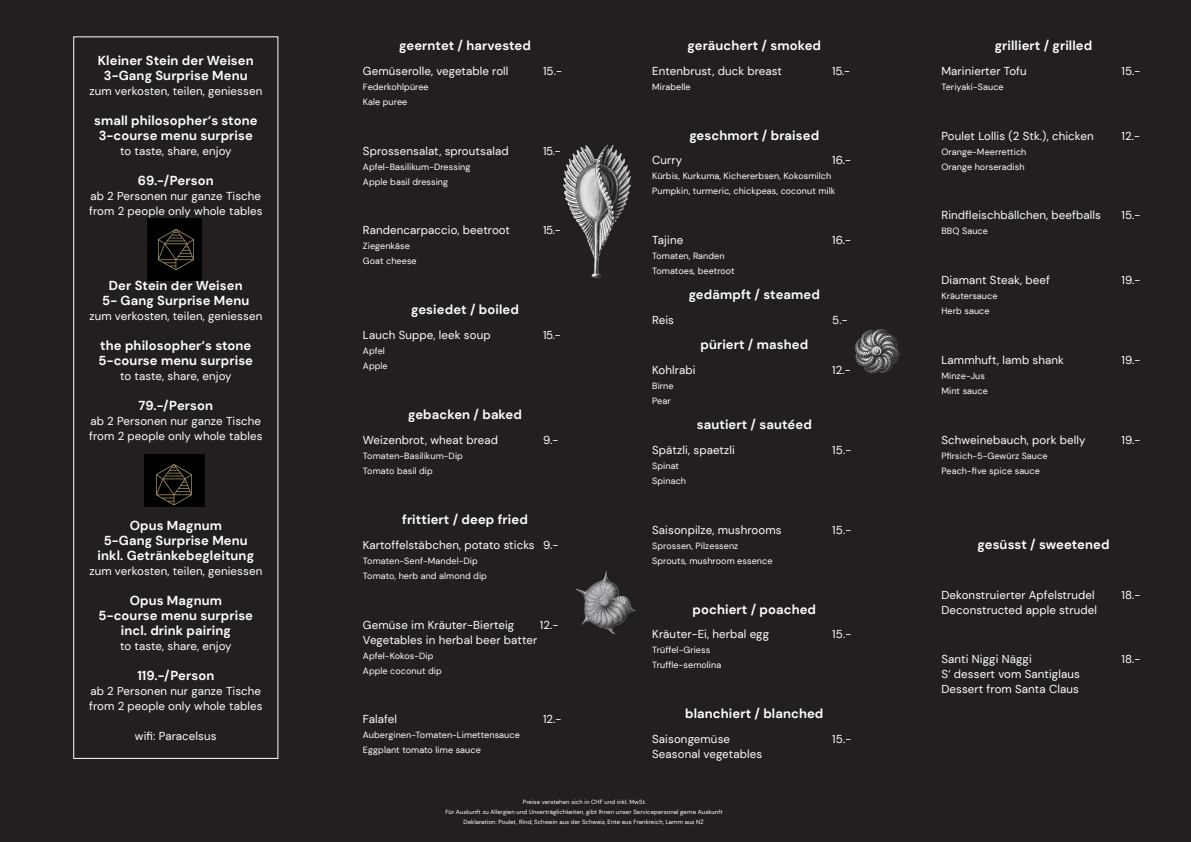
<style>
.page{position:relative;width:1191px;height:842px;background:#231f20}
.page>*{position:absolute;margin:0;border:0;box-sizing:border-box;transform-origin:0 0}
.t1{font:700 13px "DM Sans";letter-spacing:.01em;color:#fff}
.t2{font:11.5px/15px "DM Sans";letter-spacing:.01em;color:#fff}
.t3{font:9px/15px "DM Sans";letter-spacing:.01em;color:#fff}
.t4{font:6px "DM Sans";letter-spacing:.01em;color:#fff}
</style>
<div class="page">
<div style="left:73px;top:36px;width:205px;height:723px;border:1px solid #fff"></div>
<img style="left:144px;top:454px;width:61px;height:53px">
<img style="left:147px;top:218px;width:54px;height:62px">
<img style="left:854px;top:329px;width:46px;height:44px">
<img style="left:563px;top:144px;width:68px;height:134px">
<img style="left:575px;top:571px;width:61px;height:63px">
<p class="t1" style="left:98px;top:52px;width:157px">Kleiner Stein der Weisen</p>
<p class="t1" style="left:104px;top:67px;width:145px">3-Gang Surprise Menu</p>
<p class="t2" style="left:89px;top:83px;width:174px">zum verkosten, teilen, geniessen</p>
<p class="t1" style="left:94px;top:112px;width:165px">small philosopher‘s stone</p>
<p class="t1" style="left:99px;top:127px;width:156px">3-course menu surprise</p>
<p class="t2" style="left:120px;top:143px;width:113px">to taste, share, enjoy</p>
<p class="t1" style="left:138px;top:172px;width:77px">69.-/Person</p>
<p class="t2" style="left:90px;top:188px;width:172px">ab 2 Personen nur ganze Tische</p>
<p class="t2" style="left:89px;top:203px;width:175px">from 2 people only whole tables</p>
<p class="t1" style="left:109px;top:277px;width:135px">Der Stein der Weisen</p>
<p class="t1" style="left:102px;top:292px;width:149px">5- Gang Surprise Menu</p>
<p class="t2" style="left:89px;top:308px;width:174px">zum verkosten, teilen, geniessen</p>
<p class="t1" style="left:100px;top:337px;width:153px">the philosopher‘s stone</p>
<p class="t1" style="left:99px;top:352px;width:156px">5-course menu surprise</p>
<p class="t2" style="left:120px;top:368px;width:113px">to taste, share, enjoy</p>
<p class="t1" style="left:138px;top:397px;width:76px">79.-/Person</p>
<p class="t2" style="left:90px;top:413px;width:172px">ab 2 Personen nur ganze Tische</p>
<p class="t2" style="left:89px;top:428px;width:175px">from 2 people only whole tables</p>
<p class="t1" style="left:130px;top:517px;width:94px">Opus Magnum</p>
<p class="t1" style="left:104px;top:532px;width:145px">5-Gang Surprise Menu</p>
<p class="t1" style="left:98px;top:547px;width:158px">inkl. Getränkebegleitung</p>
<p class="t2" style="left:89px;top:563px;width:174px">zum verkosten, teilen, geniessen</p>
<p class="t1" style="left:130px;top:592px;width:94px">Opus Magnum</p>
<p class="t1" style="left:99px;top:607px;width:156px">5-course menu surprise</p>
<p class="t1" style="left:121px;top:622px;width:111px">incl. drink pairing</p>
<p class="t2" style="left:120px;top:638px;width:113px">to taste, share, enjoy</p>
<p class="t1" style="left:137px;top:667px;width:78px">119.-/Person</p>
<p class="t2" style="left:90px;top:683px;width:172px">ab 2 Personen nur ganze Tische</p>
<p class="t2" style="left:89px;top:698px;width:175px">from 2 people only whole tables</p>
<p class="t2" style="left:135px;top:728px;width:83px">wifi: Paracelsus</p>
<p class="t1" style="left:399px;top:37px;width:133px">geerntet / harvested</p>
<p class="t2" style="left:363px;top:63px;width:147px">Gemüserolle, vegetable roll</p>
<p class="t2" style="left:543px;top:63px;width:20px">15.-</p>
<p class="t3" style="left:363px;top:79px;width:67px">Federkohlpüree<br>Kale puree</p>
<p class="t2" style="left:363px;top:143px;width:147px">Sprossensalat, sproutsalad</p>
<p class="t2" style="left:543px;top:143px;width:19px">15.-</p>
<p class="t3" style="left:363px;top:159px;width:109px">Apfel-Basilikum-Dressing<br>Apple basil dressing</p>
<p class="t2" style="left:363px;top:223px;width:149px">Randencarpaccio, beetroot</p>
<p class="t2" style="left:543px;top:223px;width:19px">15.-</p>
<p class="t3" style="left:363px;top:239px;width:55px">Ziegenkäse<br>Goat cheese</p>
<p class="t1" style="left:411px;top:302px;width:109px">gesiedet / boiled</p>
<p class="t2" style="left:363px;top:328px;width:129px">Lauch Suppe, leek soup</p>
<p class="t2" style="left:543px;top:328px;width:19px">15.-</p>
<p class="t3" style="left:363px;top:343px;width:26px">Apfel<br>Apple</p>
<p class="t1" style="left:408px;top:406px;width:115px">gebacken / baked</p>
<p class="t2" style="left:363px;top:432px;width:137px">Weizenbrot, wheat bread</p>
<p class="t2" style="left:543px;top:432px;width:17px">9.-</p>
<p class="t3" style="left:363px;top:448px;width:101px">Tomaten-Basilikum-Dip<br>Tomato basil dip</p>
<p class="t1" style="left:402px;top:511px;width:127px">frittiert / deep fried</p>
<p class="t2" style="left:363px;top:537px;width:197px">Kartoffelstäbchen, potato sticks 9.-</p>
<p class="t3" style="left:363px;top:553px;width:125px">Tomaten-Senf-Mandel-Dip<br>Tomato, herb and almond dip</p>
<p class="t2" style="left:363px;top:617px;width:153px">Gemüse im Kräuter-Bierteig</p>
<p class="t2" style="left:540px;top:617px;width:20px">12.-</p>
<p class="t2" style="left:363px;top:632px;width:176px">Vegetables in herbal beer batter</p>
<p class="t3" style="left:363px;top:648px;width:80px">Apfel-Kokos-Dip<br>Apple coconut dip</p>
<p class="t2" style="left:363px;top:712px;width:36px">Falafel</p>
<p class="t2" style="left:543px;top:712px;width:20px">12.-</p>
<p class="t3" style="left:363px;top:728px;width:158px">Auberginen-Tomaten-Limettensauce<br>Eggplant tomato lime sauce</p>
<p class="t1" style="left:687px;top:37px;width:135px">geräuchert / smoked</p>
<p class="t2" style="left:652px;top:63px;width:131px">Entenbrust, duck breast</p>
<p class="t2" style="left:832px;top:63px;width:19px">15.-</p>
<p class="t3" style="left:652px;top:79px;width:40px">Mirabelle</p>
<p class="t1" style="left:689px;top:127px;width:131px">geschmort / braised</p>
<p class="t2" style="left:652px;top:153px;width:32px">Curry</p>
<p class="t2" style="left:832px;top:153px;width:20px">16.-</p>
<p class="t3" style="left:652px;top:169px;width:185px">Kürbis, Kurkuma, Kichererbsen, Kokosmilch<br>Pumpkin, turmeric, chickpeas, coconut milk</p>
<p class="t2" style="left:652px;top:233px;width:33px">Tajine</p>
<p class="t2" style="left:832px;top:233px;width:20px">16.-</p>
<p class="t3" style="left:652px;top:249px;width:84px">Tomaten, Randen<br>Tomatoes, beetroot</p>
<p class="t1" style="left:688px;top:287px;width:133px">gedämpft / steamed</p>
<p class="t2" style="left:652px;top:313px;width:23px">Reis</p>
<p class="t2" style="left:832px;top:313px;width:17px">5.-</p>
<p class="t1" style="left:700px;top:336px;width:109px">püriert / mashed</p>
<p class="t2" style="left:652px;top:362px;width:45px">Kohlrabi</p>
<p class="t2" style="left:832px;top:362px;width:20px">12.-</p>
<p class="t3" style="left:652px;top:378px;width:23px">Birne<br>Pear</p>
<p class="t1" style="left:697px;top:416px;width:116px">sautiert / sautéed</p>
<p class="t2" style="left:652px;top:442px;width:84px">Spätzli, spaetzli</p>
<p class="t2" style="left:832px;top:442px;width:20px">15.-</p>
<p class="t3" style="left:652px;top:458px;width:35px">Spinat<br>Spinach</p>
<p class="t2" style="left:652px;top:522px;width:131px">Saisonpilze, mushrooms</p>
<p class="t2" style="left:832px;top:522px;width:20px">15.-</p>
<p class="t3" style="left:652px;top:538px;width:122px">Sprossen, Pilzessenz<br>Sprouts, mushroom essence</p>
<p class="t1" style="left:692px;top:601px;width:125px">pochiert / poached</p>
<p class="t2" style="left:652px;top:627px;width:118px">Kräuter-Ei, herbal egg</p>
<p class="t2" style="left:832px;top:627px;width:20px">15.-</p>
<p class="t3" style="left:652px;top:643px;width:71px">Trüffel-Griess<br>Truffle-semolina</p>
<p class="t1" style="left:685px;top:706px;width:140px">blanchiert / blanched</p>
<p class="t2" style="left:652px;top:732px;width:79px">Saisongemüse</p>
<p class="t2" style="left:832px;top:732px;width:20px">15.-</p>
<p class="t2" style="left:652px;top:747px;width:111px">Seasonal vegetables</p>
<p class="t4" style="left:523px;top:798px;width:125px">Preise verstehen sich in CHF und inkl. MwSt.</p>
<p class="t4" style="left:445px;top:808px;width:279px">Für Auskunft zu Allergien und Unverträglichkeiten, gibt Ihnen unser Servicepersonal gerne Auskunft</p>
<p class="t4" style="left:463px;top:818px;width:242px">Deklaration: Poulet, Rind, Schwein aus der Schweiz, Ente aus Frankreich, Lamm aus NZ</p>
<p class="t1" style="left:994px;top:37px;width:99px">grilliert / grilled</p>
<p class="t2" style="left:941px;top:63px;width:87px">Marinierter Tofu</p>
<p class="t2" style="left:1121px;top:63px;width:20px">15.-</p>
<p class="t3" style="left:941px;top:79px;width:64px">Teriyaki-Sauce</p>
<p class="t2" style="left:941px;top:128px;width:154px">Poulet Lollis (2 Stk.), chicken</p>
<p class="t2" style="left:1121px;top:128px;width:20px">12.-</p>
<p class="t3" style="left:941px;top:144px;width:86px">Orange-Meerrettich<br>Orange horseradish</p>
<p class="t2" style="left:941px;top:208px;width:161px">Rindfleischbällchen, beefballs</p>
<p class="t2" style="left:1121px;top:208px;width:20px">15.-</p>
<p class="t3" style="left:941px;top:224px;width:48px">BBQ Sauce</p>
<p class="t2" style="left:941px;top:273px;width:110px">Diamant Steak, beef</p>
<p class="t2" style="left:1121px;top:273px;width:20px">19.-</p>
<p class="t3" style="left:941px;top:289px;width:58px">Kräutersauce<br>Herb sauce</p>
<p class="t2" style="left:941px;top:352px;width:124px">Lammhuft, lamb shank</p>
<p class="t2" style="left:1121px;top:352px;width:20px">19.-</p>
<p class="t3" style="left:941px;top:368px;width:48px">Minze-Jus<br>Mint sauce</p>
<p class="t2" style="left:941px;top:432px;width:145px">Schweinebauch, pork belly</p>
<p class="t2" style="left:1121px;top:432px;width:20px">19.-</p>
<p class="t3" style="left:941px;top:448px;width:108px">Pfirsich-5-Gewürz Sauce<br>Peach-five spice sauce</p>
<p class="t1" style="left:977px;top:536px;width:134px">gesüsst / sweetened</p>
<p class="t2" style="left:941px;top:587px;width:155px">Dekonstruierter Apfelstrudel</p>
<p class="t2" style="left:1121px;top:587px;width:20px">18.-</p>
<p class="t2" style="left:941px;top:602px;width:157px">Deconstructed apple strudel</p>
<p class="t2" style="left:941px;top:652px;width:92px">Santi Niggi Näggi</p>
<p class="t2" style="left:1121px;top:652px;width:20px">18.-</p>
<p class="t2" style="left:941px;top:667px;width:140px">S‘ dessert vom Santiglaus<br>Dessert from Santa Claus</p>
</div>
